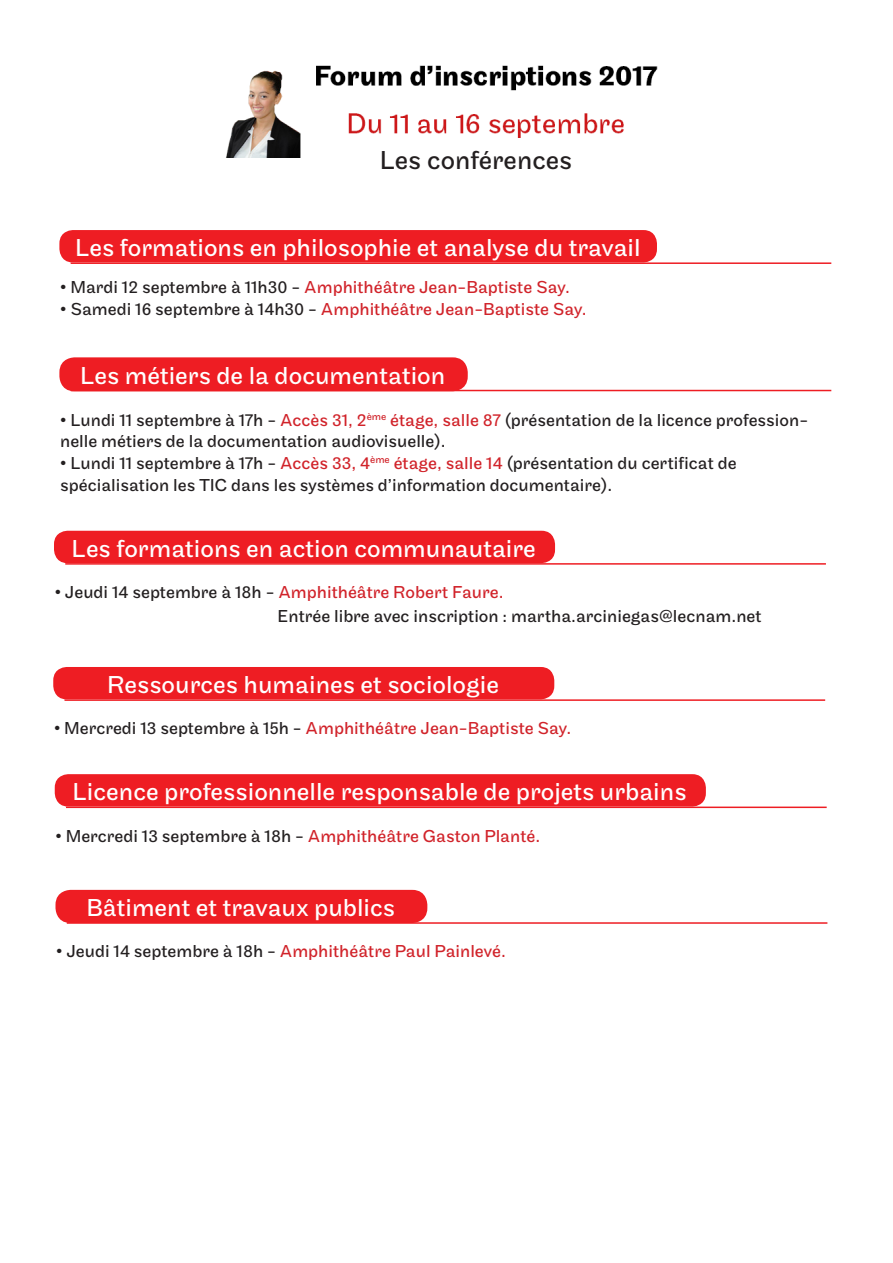
<style>
.page{position:relative;width:893px;height:1263px;background:#fff}
.page>*{position:absolute;margin:0;border:0;box-sizing:border-box;transform-origin:0 0}
.t1{font:27px "Maple";color:#231f20}
.t2{font:25.5px "Maple";color:#fff}
.t3{font:18px/21.6px "Maple";color:#231f20}
.t4{font:18px "Maple";color:#d1232a}
.s1{color:#231f20}
.s2{color:#d1232a}
</style>
<div class="page">
<img style="left:226px;top:65px;width:432px;height:92px">
<div style="left:59px;top:230px;width:598px;height:32px;background:#ee1d23;border-radius:14px"></div>
<hr style="left:71px;top:262px;width:760px;height:2px;background:#ee1d23">
<div style="left:59px;top:357px;width:409px;height:34px;background:#ee1d23;border-radius:15px"></div>
<hr style="left:71px;top:390px;width:760px;height:1px;background:#ee1d23">
<div style="left:54px;top:531px;width:501px;height:32px;background:#ee1d23;border-radius:14px"></div>
<hr style="left:65px;top:563px;width:761px;height:2px;background:#ee1d23">
<div style="left:53px;top:667px;width:501px;height:32px;background:#ee1d23;border-radius:14px"></div>
<hr style="left:65px;top:699px;width:760px;height:2px;background:#ee1d23">
<div style="left:55px;top:774px;width:651px;height:32px;background:#ee1d23;border-radius:14px"></div>
<hr style="left:66px;top:806px;width:761px;height:2px;background:#ee1d23">
<div style="left:56px;top:890px;width:371px;height:33px;background:#ee1d23;border-radius:15px"></div>
<hr style="left:67px;top:922px;width:760px;height:2px;background:#ee1d23">
<p class="t1" style="left:380px;top:145px;width:194px">Les conférences</p>
<p class="t2" style="left:75px;top:233px;width:567px">Les formations en philosophie et analyse du travail</p>
<p class="t4" style="left:60px;top:277px;width:511px"><span class="s1">• Mardi 12 septembre à 11h30 -</span> Amphithéâtre Jean-Baptiste Say.</p>
<p class="t4" style="left:60px;top:299px;width:528px"><span class="s1">• Samedi 16 septembre à 14h30 -</span> Amphithéâtre Jean-Baptiste Say.</p>
<p class="t2" style="left:80px;top:361px;width:367px">Les métiers de la documentation</p>
<p class="t3" style="left:60px;top:410px;width:749px">• Lundi 11 septembre à 17h - <span class="s2">Accès 31, 2</span><sup>ème</sup> <span class="s2">étage, salle 87</span> (présentation de la licence profession&shy;nelle métiers de la documentation audiovisuelle).</p>
<p class="t3" style="left:60px;top:453px;width:678px">• Lundi 11 septembre à 17h - <span class="s2">Accès 33, 4</span><sup>ème</sup> <span class="s2">étage, salle 14</span> (présentation du certificat de</p>
<p class="t3" style="left:60px;top:474px;width:554px">spécialisation les TIC dans les systèmes d’information documentaire).</p>
<p class="t2" style="left:72px;top:534px;width:466px">Les formations en action communautaire</p>
<p class="t4" style="left:55px;top:582px;width:450px"><span class="s1">• Jeudi 14 septembre à 18h -</span> Amphithéâtre Robert Faure.</p>
<p class="t3" style="left:278px;top:605px;width:486px">Entrée libre avec inscription : martha.arciniegas@lecnam.net</p>
<p class="t2" style="left:107px;top:670px;width:393px">Ressources humaines et sociologie</p>
<p class="t4" style="left:54px;top:718px;width:519px"><span class="s1">• Mercredi 13 septembre à 15h -</span> Amphithéâtre Jean-Baptiste Say.</p>
<p class="t2" style="left:72px;top:777px;width:616px">Licence professionnelle responsable de projets urbains</p>
<p class="t3" style="left:56px;top:825px;width:486px">• Mercredi 13 septembre à 18h - <span class="s2">Amphithéâtre Gaston Planté.</span></p>
<p class="t2" style="left:86px;top:893px;width:310px">Bâtiment et travaux publics</p>
<p class="t4" style="left:56px;top:941px;width:451px"><span class="s1">• Jeudi 14 septembre à 18h -</span> Amphithéâtre Paul Painlevé.</p>
</div>
